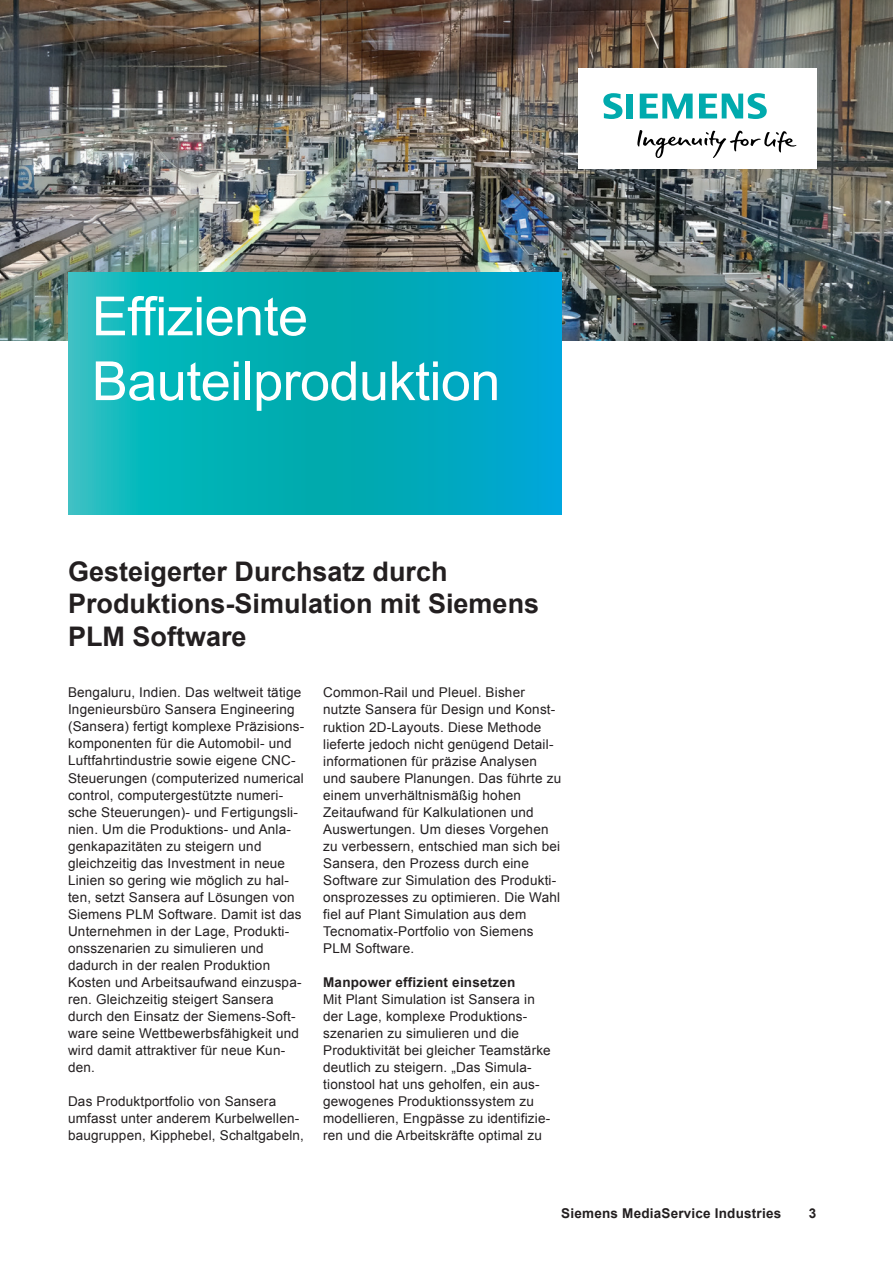
<style>
.page{position:relative;width:893px;height:1263px;background:#fff}
.page>*{position:absolute;margin:0;border:0;box-sizing:border-box;transform-origin:0 0}
.t1{font:54px/64.8px "Arial";letter-spacing:-.01em;color:#fff}
.t2{font:700 27px/32.4px "Arial";color:#231f20}
.t3{font:13.5px/17px "Arial";letter-spacing:.015em;color:#231f20}
.t4{font:700 13.5px "Arial";letter-spacing:.015em;color:#231f20}
</style>
<div class="page">
<img style="left:0;top:0;width:893px;height:340px">
<svg style="left:68px;top:272px;width:493px;height:243px;background:#07afbb"></svg>
<div style="left:578px;top:68px;width:238px;height:101px;background:#fff"></div>
<svg style="left:637px;top:130px;width:159px;height:28px"></svg>
<svg style="left:603px;top:93px;width:30px;height:26px"></svg>
<svg style="left:640px;top:94px;width:53px;height:25px"></svg>
<svg style="left:699px;top:93px;width:68px;height:26px"></svg>
<h1 class="t1" style="left:92px;top:284px;width:410px">Effiziente<br>Bauteilproduktion</h1>
<h2 class="t2" style="left:68px;top:556px;width:473px">Gesteigerter Durchsatz durch<br>Produktions-Simulation mit Siemens<br>PLM Software</h2>
<p class="t3" style="left:68px;top:684px;width:238px">Bengaluru, Indien. Das weltweit tätige Ingenieursbüro Sansera Engineering (Sansera) fertigt komplexe Präzisions&shy;komponenten für die Automobil- und Luftfahrtindustrie sowie eigene CNC-Steuerungen (computerized numerical control, computergestützte numeri&shy;sche Steuerungen)- und Fertigungsli&shy;nien. Um die Produktions- und Anla&shy;genkapazitäten zu steigern und gleichzeitig das Investment in neue Linien so gering wie möglich zu hal&shy;ten, setzt Sansera auf Lösungen von Siemens PLM Software. Damit ist das Unternehmen in der Lage, Produkti&shy;onsszenarien zu simulieren und dadurch in der realen Produktion Kosten und Arbeitsaufwand einzuspa&shy;ren. Gleichzeitig steigert Sansera durch den Einsatz der Siemens-Soft&shy;ware seine Wettbewerbsfähigkeit und wird damit attraktiver für neue Kun&shy;den.</p>
<p class="t3" style="left:68px;top:1093px;width:237px">Das Produktportfolio von Sansera umfasst unter anderem Kurbelwellen&shy;baugruppen, Kipphebel, Schaltgabeln,</p>
<p class="t3" style="left:323px;top:684px;width:240px">Common-Rail und Pleuel. Bisher nutzte Sansera für Design und Konst&shy;ruktion 2D-Layouts. Diese Methode lieferte jedoch nicht genügend Detail&shy;informationen für präzise Analysen und saubere Planungen. Das führte zu einem unverhältnismäßig hohen Zeitaufwand für Kalkulationen und Auswertungen. Um dieses Vorgehen zu verbessern, entschied man sich bei Sansera, den Prozess durch eine Software zur Simulation des Produkti&shy;onsprozesses zu optimieren. Die Wahl fiel auf Plant Simulation aus dem Tecnomatix-Portfolio von Siemens PLM Software.</p>
<p class="t4" style="left:323px;top:973px;width:194px">Manpower effizient einsetzen</p>
<p class="t3" style="left:323px;top:990px;width:229px">Mit Plant Simulation ist Sansera in der Lage, komplexe Produktions&shy;szenarien zu simulieren und die Produktivität bei gleicher Teamstärke deutlich zu steigern. „Das Simula&shy;tionstool hat uns geholfen, ein aus&shy;gewogenes Produktionssystem zu modellieren, Engpässe zu identifizie&shy;ren und die Arbeitskräfte optimal zu</p>
<p class="t4" style="left:561px;top:1204px;width:221px">Siemens MediaService Industries</p>
<p class="t4" style="left:809px;top:1204px;width:9px">3</p>
</div>
